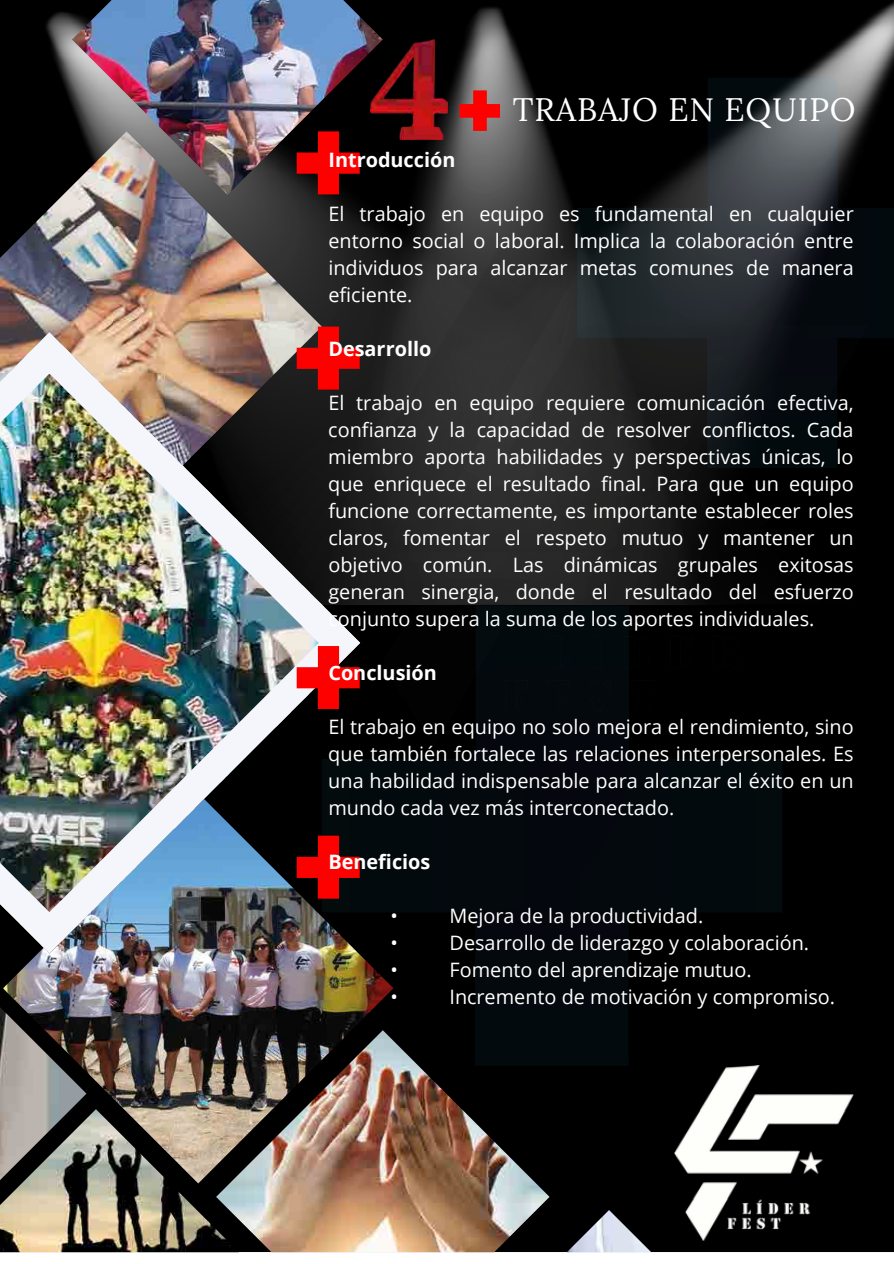
<style>
.page{position:relative;width:894px;height:1264px;background:#fff}
.page>*{position:absolute;margin:0;border:0;box-sizing:border-box;transform-origin:0 0}
.t1{font:32.4px "Lora";letter-spacing:.025em;color:#fff}
.t2{font:19.8px/27px "Open Sans";color:#fff;text-align:justify}
.t3{font:700 19.8px "Open Sans";color:#fff}
</style>
<div class="page">
<div style="left:0;top:0;width:893px;height:1251px;background:#000"></div>
<img style="left:46px;top:2px;width:847px;height:324px">
<img style="left:349px;top:241px;width:363px;height:402px">
<div style="left:475px;top:912px;width:153px;height:153px;background:#04090e"></div>
<div style="left:629px;top:759px;width:153px;height:153px;background:#030a0e"></div>
<div style="left:475px;top:605px;width:154px;height:307px;background:#04090e"></div>
<div style="left:360px;top:759px;width:268px;height:153px;background:#04090e"></div>
<img style="left:3px;top:793px;width:390px;height:316px">
<img style="left:216px;top:1030px;width:333px;height:222px">
<img style="left:0;top:1007px;width:86px;height:102px">
<img style="left:0;top:1109px;width:239px;height:143px">
<img style="left:72px;top:0;width:311px;height:195px">
<img style="left:0;top:131px;width:322px;height:201px">
<img style="left:0;top:332px;width:360px;height:621px">
<img style="left:566px;top:1210px;width:85px;height:42px">
<svg style="left:577px;top:78px;width:316px;height:390px"></svg>
<svg style="left:459px;top:90px;width:41px;height:41px;background:#c23737"></svg>
<svg style="left:296px;top:131px;width:63px;height:63px"></svg>
<svg style="left:296px;top:326px;width:63px;height:63px;background:#a81c1b"></svg>
<svg style="left:296px;top:646px;width:63px;height:63px"></svg>
<svg style="left:296px;top:835px;width:63px;height:63px"></svg>
<img style="left:370px;top:40px;width:77px;height:100px">
<img style="left:674px;top:1065px;width:179px;height:175px">
<h1 class="t1" style="left:512px;top:85px;width:344px">TRABAJO EN EQUIPO</h1>
<p class="t3" style="left:328px;top:145px;width:128px">Introducción</p>
<p class="t2" style="left:328px;top:199px;width:526px">El trabajo en equipo es fundamental en cualquier entorno social o laboral. Implica la colaboración entre individuos para alcanzar metas comunes de manera eficiente.</p>
<p class="t3" style="left:328px;top:334px;width:104px">Desarrollo</p>
<p class="t2" style="left:328px;top:388px;width:527px">El trabajo en equipo requiere comunicación efectiva, confianza y la capacidad de resolver conflictos. Cada miembro aporta habilidades y perspectivas únicas, lo que enriquece el resultado final. Para que un equipo funcione correctamente, es importante establecer roles claros, fomentar el respeto mutuo y mantener un objetivo común. Las dinámicas grupales exitosas generan sinergia, donde el resultado del esfuerzo conjunto supera la suma de los aportes individuales.</p>
<p class="t3" style="left:328px;top:658px;width:110px">Conclusión</p>
<p class="t2" style="left:328px;top:712px;width:527px">El trabajo en equipo no solo mejora el rendimiento, sino que también fortalece las relaciones interpersonales. Es una habilidad indispensable para alcanzar el éxito en un mundo cada vez más interconectado.</p>
<p class="t3" style="left:328px;top:847px;width:104px">Beneficios</p>
<p class="t2" style="left:390px;top:901px;width:9px">•</p>
<p class="t2" style="left:449px;top:901px;width:255px">Mejora de la productividad.</p>
<p class="t2" style="left:390px;top:928px;width:9px">•</p>
<p class="t2" style="left:449px;top:928px;width:361px">Desarrollo de liderazgo y colaboración.</p>
<p class="t2" style="left:390px;top:955px;width:9px">•</p>
<p class="t2" style="left:449px;top:955px;width:303px">Fomento del aprendizaje mutuo.</p>
<p class="t2" style="left:390px;top:982px;width:9px">•</p>
<p class="t2" style="left:449px;top:982px;width:387px">Incremento de motivación y compromiso.</p>
</div>
